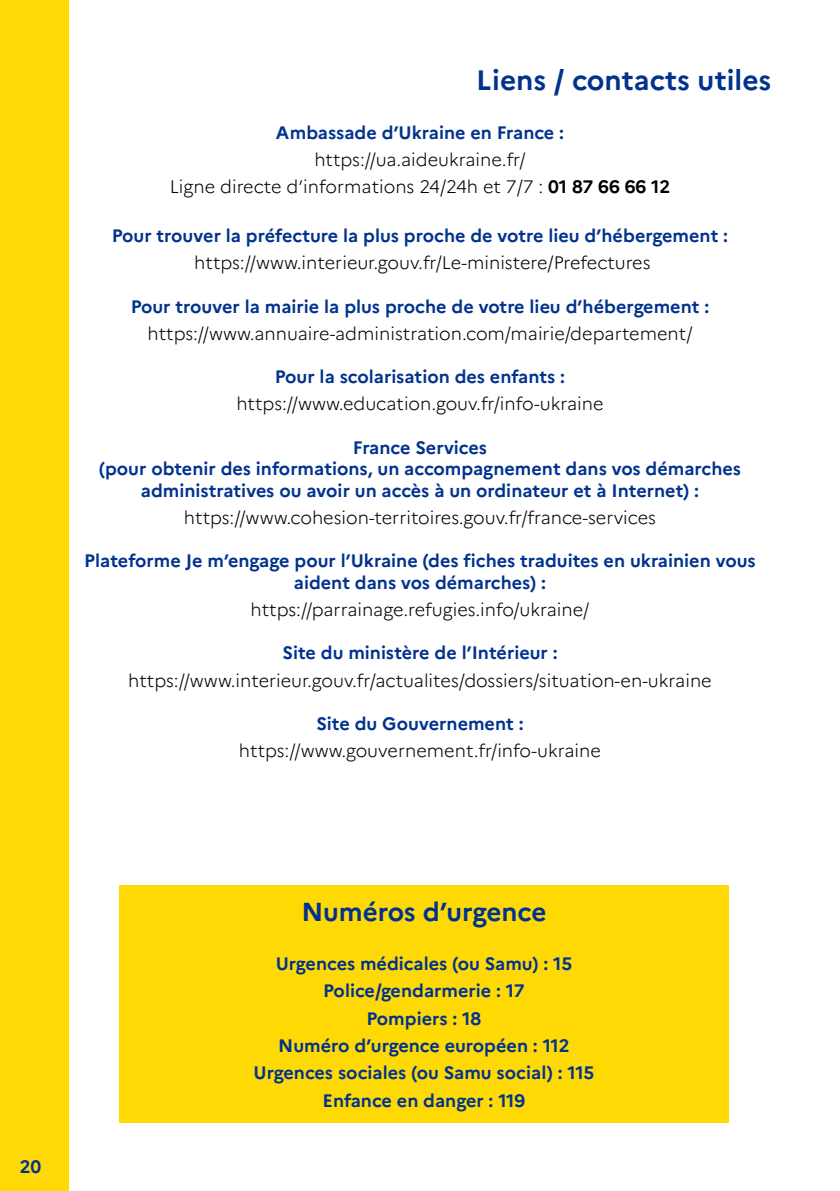
<style>
.page{position:relative;width:840px;height:1191px;background:#fff}
.page>*{position:absolute;margin:0;border:0;box-sizing:border-box;transform-origin:0 0}
.t1{font:700 28px "Marianne";color:#00328e}
.t2{font:700 26px "Marianne";letter-spacing:-.005em;color:#00328e}
.t3{font:700 18px/27.2px "Marianne";color:#00328e;text-align:center}
.t4{font:300 18px/27.2px "Marianne";color:#000;text-align:center}
.s1{font-weight:700}
</style>
<div class="page">
<div style="left:0;top:0;width:68px;height:1191px;background:#fed904"></div>
<div style="left:119px;top:885px;width:609px;height:238px;background:#fed904"></div>
<h1 class="t1" style="left:476px;top:65px;width:296px">Liens / contacts utiles</h1>
<p class="t3" style="left:276px;top:119px;width:289px">Ambassade d’Ukraine en France :</p>
<p class="t4" style="left:170px;top:146px;width:502px">https://ua.aideukraine.fr/<br>Ligne directe d’informations 24/24h et 7/7 : <span class="s1">01 87 66 66 12</span></p>
<p class="t3" style="left:112px;top:223px;width:617px">Pour trouver la préfecture la plus proche de votre lieu d’hébergement :</p>
<p class="t4" style="left:194px;top:250px;width:457px">https://www.interieur.gouv.fr/Le-ministere/Prefectures</p>
<p class="t3" style="left:131px;top:293px;width:579px">Pour trouver la mairie la plus proche de votre lieu d’hébergement :</p>
<p class="t4" style="left:147px;top:320px;width:546px">https://www.annuaire-administration.com/mairie/departement/</p>
<p class="t3" style="left:275px;top:364px;width:291px">Pour la scolarisation des enfants :</p>
<p class="t4" style="left:236px;top:391px;width:368px">https://www.education.gouv.fr/info-ukraine</p>
<p class="t3" style="left:99px;top:437px;width:643px;line-height:21.6px">France Services<br>(pour obtenir des informations, un accompagnement dans vos démarches administratives ou avoir un accès à un ordinateur et à Internet) :</p>
<p class="t4" style="left:184px;top:504px;width:473px">https://www.cohesion-territoires.gouv.fr/france-services</p>
<p class="t3" style="left:84px;top:550px;width:672px;line-height:21.6px">Plateforme Je m’engage pour l’Ukraine (des fiches traduites en ukrainien vous aident dans vos démarches) :</p>
<p class="t4" style="left:250px;top:597px;width:340px">https://parrainage.refugies.info/ukraine/</p>
<p class="t3" style="left:282px;top:640px;width:276px">Site du ministère de l’Intérieur :</p>
<p class="t4" style="left:128px;top:667px;width:584px">https://www.interieur.gouv.fr/actualites/dossiers/situation-en-ukraine</p>
<p class="t3" style="left:316px;top:710px;width:209px">Site du Gouvernement :</p>
<p class="t4" style="left:239px;top:737px;width:363px">https://www.gouvernement.fr/info-ukraine</p>
<p class="t3" style="left:20px;top:1153px;width:23px">20</p>
<h2 class="t2" style="left:301px;top:898px;width:246px">Numéros d’urgence</h2>
<p class="t3" style="left:253px;top:950px;width:342px">Urgences médicales (ou Samu) : 15<br>Police/gendarmerie : 17<br>Pompiers : 18<br>Numéro d’urgence européen : 112<br>Urgences sociales (ou Samu social) : 115<br>Enfance en danger : 119</p>
</div>
